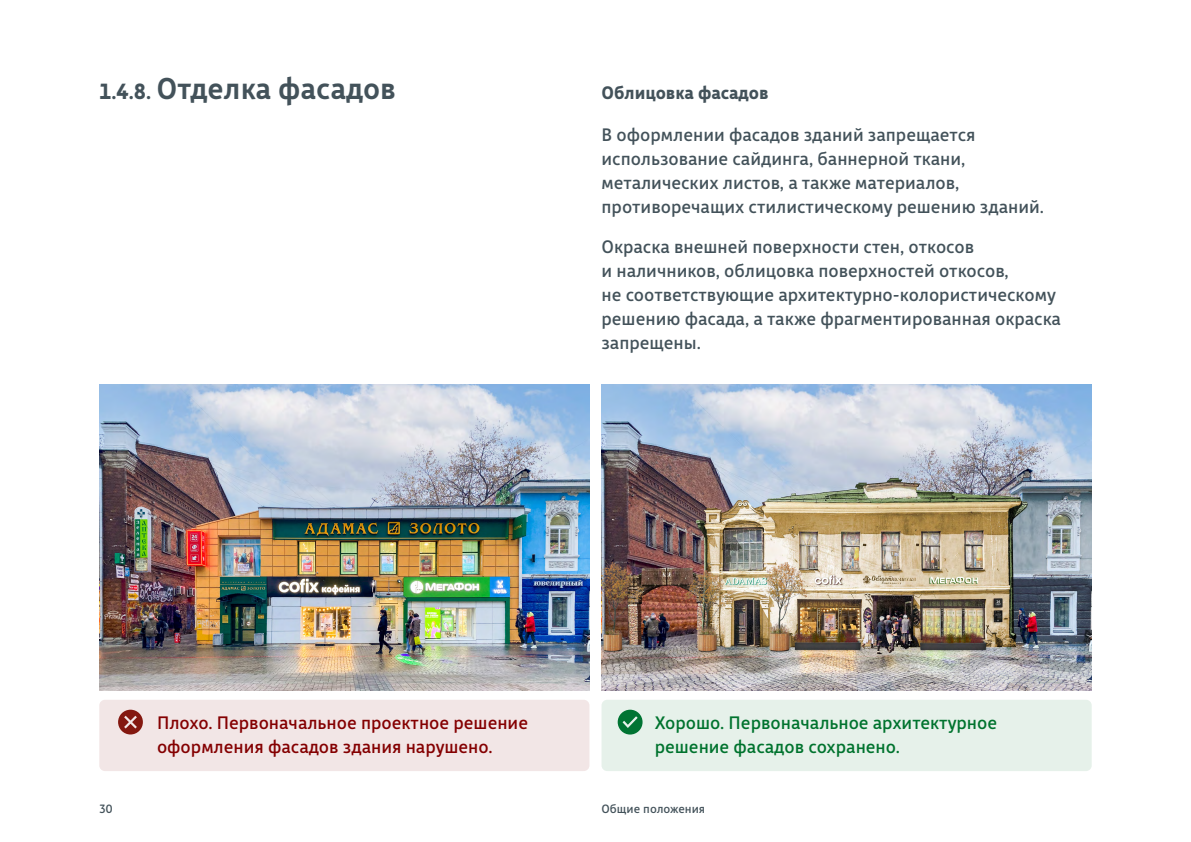
<style>
.page{position:relative;width:1191px;height:842px;background:#fff}
.page>*{position:absolute;margin:0;border:0;box-sizing:border-box;transform-origin:0 0}
.t1{font:500 30px "Iset Sans";color:#43525a}
.t2{font:18px/24px "Iset Sans";color:#43525a}
.t3{font:18px/24px "Iset Sans";color:#840001}
.t4{font:18px/24px "Iset Sans";color:#00732e}
.t5{font:600 18px "Iset Sans";color:#43525a}
.t6{font:12px "Iset Sans";color:#43525a}
.s1{font-weight:600;font-size:21.9px}
</style>
<div class="page">
<img style="left:601px;top:384px;width:490px;height:307px">
<img style="left:99px;top:384px;width:490px;height:307px">
<div style="left:601px;top:700px;width:490px;height:71px;background:#e6f1ea;border-radius:6px"></div>
<svg style="left:617px;top:710px;width:25px;height:24px"></svg>
<div style="left:99px;top:700px;width:490px;height:71px;background:#f2e6e6;border-radius:6px"></div>
<svg style="left:118px;top:710px;width:25px;height:24px"></svg>
<h1 class="t1" style="left:99px;top:72px;width:298px"><span class="s1">1.4.8.</span> Отделка фасадов</h1>
<p class="t5" style="left:601px;top:83px;width:169px">Облицовка фасадов</p>
<p class="t2" style="left:601px;top:123px;width:444px">В оформлении фасадов зданий запрещается использование сайдинга, баннерной ткани, металических листов, а также материалов, противоречащих стилистическому решению зданий.</p>
<p class="t2" style="left:601px;top:235px;width:461px">Окраска внешней поверхности стен, откосов<br>и наличников, облицовка поверхностей откосов,<br>не соответствующие архитектурно-колористическому решению фасада, а также фрагментированная окраска запрещены.</p>
<p class="t3" style="left:157px;top:711px;width:372px">Плохо. Первоначальное проектное решение оформления фасадов здания нарушено.</p>
<p class="t4" style="left:654px;top:711px;width:344px">Хорошо. Первоначальное архитектурное решение фасадов сохранено.</p>
<p class="t6" style="left:99px;top:802px;width:15px">30</p>
<p class="t6" style="left:601px;top:802px;width:105px">Общие положения</p>
</div>
